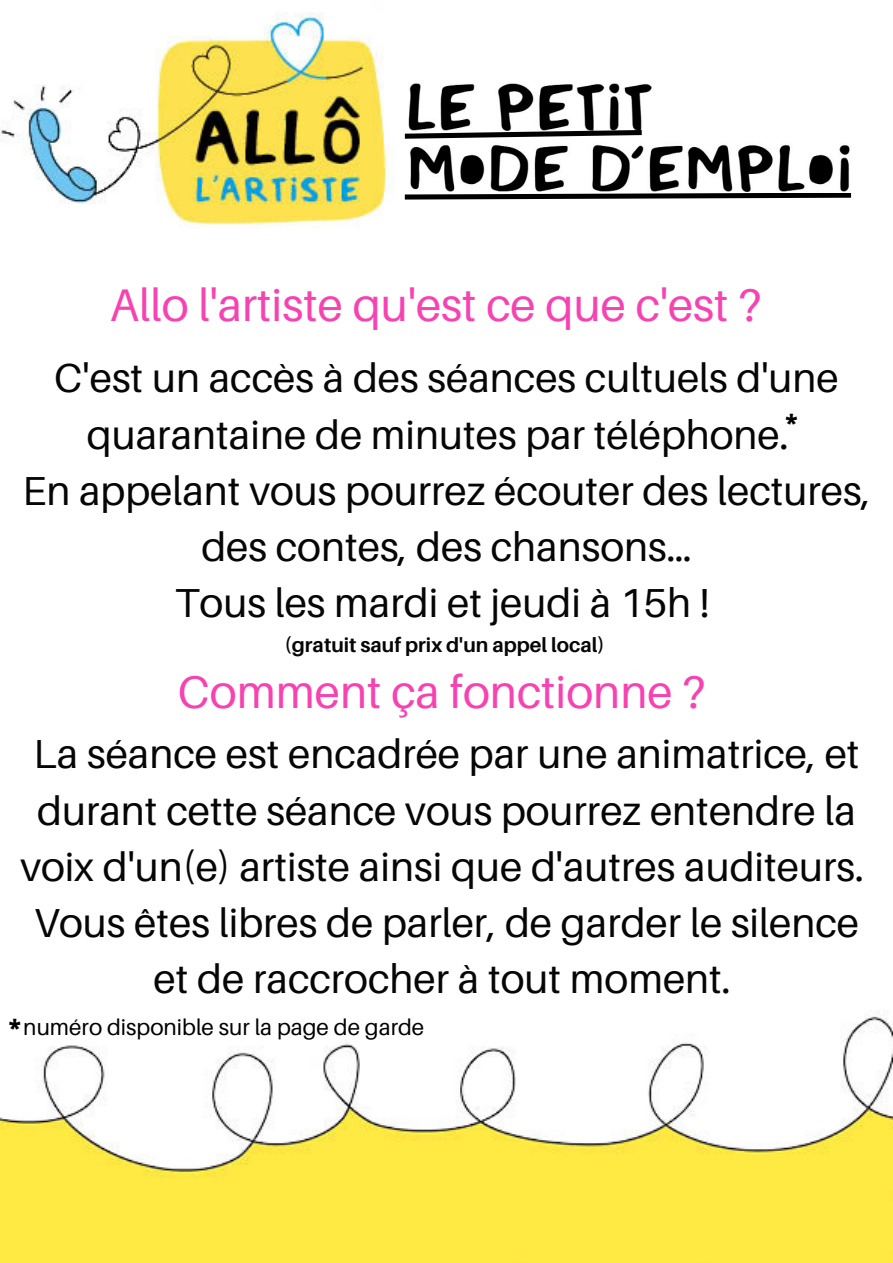
<style>
.page{position:relative;width:893px;height:1263px;background:#fff}
.page>*{position:absolute;margin:0;border:0;box-sizing:border-box;transform-origin:0 0}
.t1{font:45.75px "Aileron";color:#f643b1}
.t2{font:40.5px/56.2px "Aileron";color:#060606;text-align:center}
.t3{font:22.5px "Aileron";color:#000}
.t4{font:800 22.5px "Open Sans";color:#000}
.t5{font:700 20.25px "Aileron";color:#060606}
.s1{font-family:"Open Sans";font-weight:800}
</style>
<div class="page">
<img style="left:0;top:12px;width:893px;height:1251px">
<svg style="left:400px;top:190px;width:456px;height:12px"></svg>
<img style="left:405px;top:80px;width:251px;height:53px">
<img style="left:405px;top:140px;width:446px;height:53px">
<svg style="left:400px;top:127px;width:247px;height:14px"></svg>
<p class="t1" style="left:110px;top:277px;width:653px">Allo l'artiste qu'est ce que c'est ?</p>
<p class="t2" style="left:23px;top:349px;width:849px">C'est un accès à des séances cultuels d'une quarantaine de minutes par téléphone.<br>En appelant vous pourrez écouter des lectures, des contes, des chansons…<br>Tous les mardi et jeudi à 15h !</p>
<p class="t5" style="left:284px;top:632px;width:322px">(gratuit sauf prix d'un appel local)</p>
<p class="t4" style="left:785px;top:407px;width:14px">*</p>
<p class="t1" style="left:178px;top:664px;width:529px">Comment ça fonctionne ?</p>
<p class="t2" style="left:20px;top:725px;width:845px">La séance est encadrée par une animatrice, et durant cette séance vous pourrez entendre la voix d'un(e) artiste ainsi que d'autres auditeurs.<br>Vous êtes libres de parler, de garder le silence et de raccrocher à tout moment.</p>
<p class="t3" style="left:9px;top:1013px;width:417px"><span class="s1">*</span>numéro disponible sur la page de garde</p>
</div>
